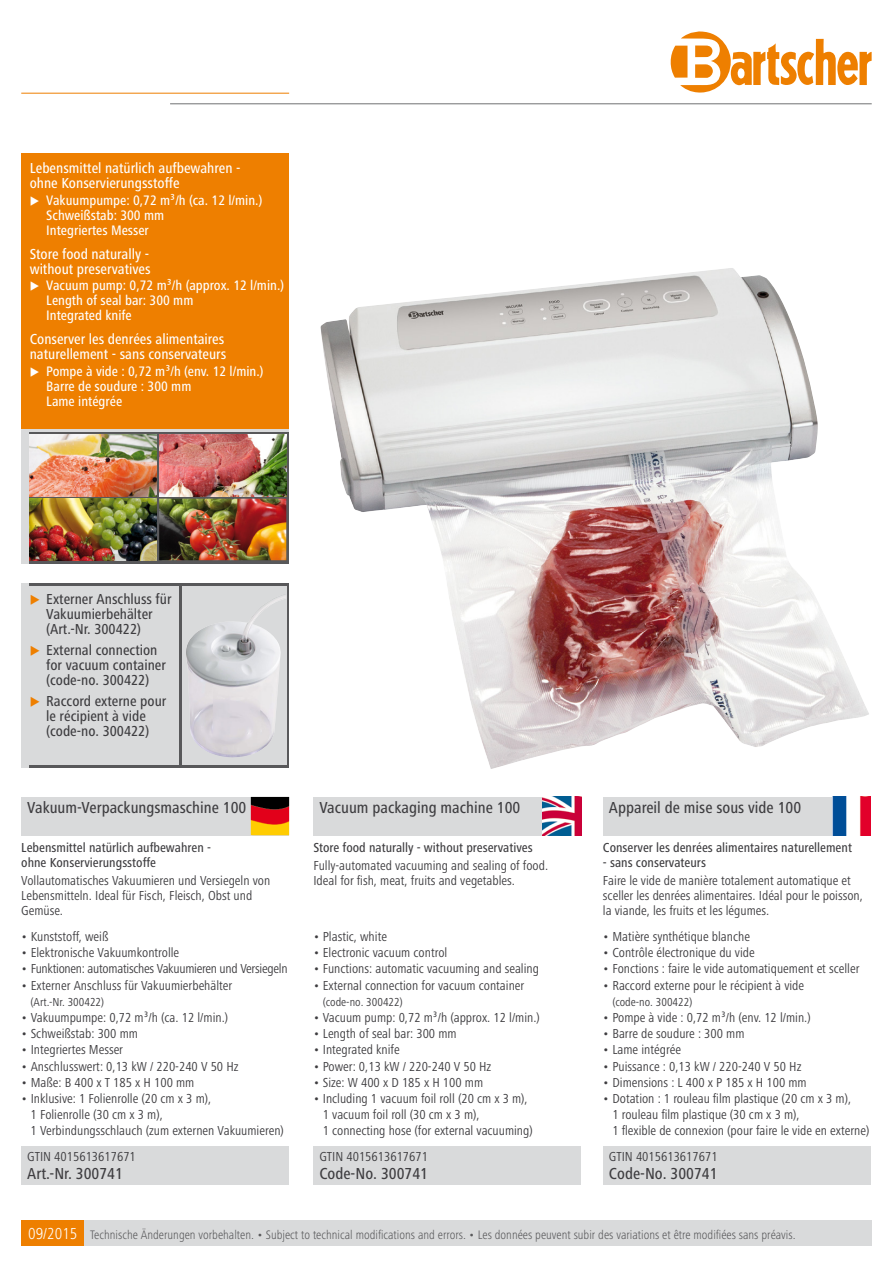
<style>
.page{position:relative;width:893px;height:1263px;background:#fff}
.page>*{position:absolute;margin:0;border:0;box-sizing:border-box;transform-origin:0 0}
.t1{font:500 condensed 16.5px "Frutiger Next LTW1 G";color:#3e3d40}
.t2{font:500 condensed 15px/15px "Frutiger Next LTW1 G";color:#3e3d40}
.t3{font:500 condensed 15px/15px "Frutiger Next LTW1 G";color:#fff}
.t4{font:500 condensed 14.25px/15px "Frutiger Next LTW1 G";color:#fff}
.t5{font:condensed 13.5px/16.2px "Frutiger Next LTW1 G";color:#3e3d40}
.t6{font:500 condensed 13.5px/15px "Frutiger Next LTW1 G";color:#3e3d40}
.t7{font:condensed 13.5px "Frutiger Next LTW1 G";letter-spacing:-.02em;color:#3e3d40}
.t8{font:300 condensed 12.75px "Frutiger Next LTW1 G";color:#58585a}
.t9{font:condensed 12px "Frutiger Next LTW1 G";color:#3e3d40}
.s1{color:#ee7f00}
.s2{font-size:16.5px;color:#fff}
</style>
<div class="page">
<div style="left:50px;top:1220px;width:822px;height:26px;background:#d9dadb"></div>
<hr style="left:21px;top:93px;width:268px;height:1px;background:#ee7f00">
<hr style="left:170px;top:103px;width:702px;height:1px;background:#707172">
<div style="left:21px;top:1220px;width:63px;height:26px;background:#ee7f00"></div>
<svg style="left:670px;top:31px;width:202px;height:62px"></svg>
<div style="left:21px;top:797px;width:268px;height:38px;background:#d9dadb"></div>
<div style="left:21px;top:1147px;width:268px;height:38px;background:#d9dadb"></div>
<div style="left:313px;top:797px;width:268px;height:38px;background:#d9dadb"></div>
<img style="left:543px;top:797px;width:38px;height:38px">
<div style="left:313px;top:1147px;width:268px;height:38px;background:#d9dadb"></div>
<div style="left:603px;top:797px;width:268px;height:38px;background:#d9dadb"></div>
<img style="left:833px;top:797px;width:38px;height:38px">
<div style="left:603px;top:1147px;width:268px;height:38px;background:#d9dadb"></div>
<img style="left:320px;top:268px;width:549px;height:501px">
<img style="left:251px;top:797px;width:38px;height:38px">
<svg style="left:30px;top:583px;width:259px;height:184px;background:#6d6d6f"></svg>
<div style="left:22px;top:586px;width:157px;height:178px;background:#d9dadb"></div>
<div style="left:182px;top:586px;width:104px;height:178px;background:#d9dadb"></div>
<img style="left:186px;top:596px;width:100px;height:162px">
<div style="left:21px;top:153px;width:268px;height:276px;background:#ee7f00"></div>
<img style="left:30px;top:432px;width:259px;height:131px">
<img style="left:30px;top:435px;width:127px;height:61px">
<img style="left:159px;top:435px;width:127px;height:61px">
<img style="left:30px;top:499px;width:127px;height:61px">
<img style="left:159px;top:499px;width:127px;height:61px">
<p class="t3" style="left:30px;top:161px;width:212px">Lebensmittel natürlich aufbewahren - ohne Konservierungsstoffe</p>
<p class="t4" style="left:46px;top:192px;width:218px;text-indent:-17px">◆ Vakuumpumpe: 0,72 m³/h (ca. 12 l/min.)<br>Schweißstab: 300 mm<br>Integriertes Messer</p>
<p class="t3" style="left:30px;top:246px;width:122px">Store food naturally - without preservatives</p>
<p class="t4" style="left:46px;top:278px;width:239px;text-indent:-17px">◆ Vacuum pump: 0,72 m³/h (approx. 12 l/min.)<br>Length of seal bar: 300 mm<br>Integrated knife</p>
<p class="t3" style="left:30px;top:332px;width:198px">Conserver les denrées alimentaires naturellement - sans conservateurs</p>
<p class="t4" style="left:46px;top:363px;width:219px;text-indent:-17px">◆ Pompe à vide : 0,72 m³/h (env. 12 l/min.)<br>Barre de soudure : 300 mm<br>Lame intégrée</p>
<p class="t2" style="left:46px;top:591px;width:127px;text-indent:-16px"><span class="s1">◆</span> Externer Anschluss für<br>Vakuumierbehälter (Art.-Nr. 300422)</p>
<p class="t2" style="left:46px;top:642px;width:121px;text-indent:-16px"><span class="s1">◆</span> External connection for vacuum container (code-no. 300422)</p>
<p class="t2" style="left:30px;top:693px;width:138px;text-align:center"><span class="s1">◆</span> Raccord externe pour le récipient à vide (code-no. 300422)</p>
<p class="t1" style="left:27px;top:798px;width:221px">Vakuum-Verpackungsmaschine 100</p>
<p class="t6" style="left:21px;top:840px;width:191px">Lebensmittel natürlich aufbewahren - ohne Konservierungsstoffe</p>
<p class="t5" style="left:21px;top:873px;width:251px;line-height:15px">Vollautomatisches Vakuumieren und Versiegeln von<br>Lebensmitteln. Ideal für Fisch, Fleisch, Obst und<br>Gemüse.</p>
<p class="t5" style="left:21px;top:928px;width:89px">• Kunststoff, weiß</p>
<p class="t5" style="left:21px;top:945px;width:160px">• Elektronische Vakuumkontrolle</p>
<p class="t7" style="left:21px;top:961px;width:268px">• Funktionen: automatisches Vakuumieren und Versiegeln</p>
<p class="t5" style="left:21px;top:977px;width:213px">• Externer Anschluss für Vakuumierbehälter</p>
<p class="t9" style="left:31px;top:995px;width:75px">(Art.-Nr. 300422)</p>
<p class="t5" style="left:21px;top:1009px;width:208px">• Vakuumpumpe: 0,72 m³/h (ca. 12 l/min.)</p>
<p class="t5" style="left:21px;top:1026px;width:118px">• Schweißstab: 300 mm</p>
<p class="t5" style="left:21px;top:1042px;width:103px">• Integriertes Messer</p>
<p class="t5" style="left:21px;top:1058px;width:219px">• Anschlusswert: 0,13 kW / 220-240 V 50 Hz</p>
<p class="t5" style="left:21px;top:1074px;width:175px">• Maße: B 400 x T 185 x H 100 mm</p>
<p class="t5" style="left:31px;top:1090px;width:255px;text-indent:-9px">• Inklusive: 1 Folienrolle (20 cm x 3 m),<br>1 Folienrolle (30 cm x 3 m),<br>1 Verbindungsschlauch (zum externen Vakuumieren)</p>
<p class="t5" style="left:27px;top:1149px;width:110px">GTIN 4015613617671</p>
<p class="t1" style="left:27px;top:1164px;width:97px">Art.-Nr. 300741</p>
<p class="t1" style="left:319px;top:798px;width:202px">Vacuum packaging machine 100</p>
<p class="t6" style="left:313px;top:840px;width:221px">Store food naturally - without preservatives</p>
<p class="t5" style="left:313px;top:858px;width:236px;line-height:15px">Fully-automated vacuuming and sealing of food.<br>Ideal for fish, meat, fruits and vegetables.</p>
<p class="t5" style="left:313px;top:928px;width:75px">• Plastic, white</p>
<p class="t5" style="left:313px;top:945px;width:135px">• Electronic vacuum control</p>
<p class="t5" style="left:313px;top:961px;width:227px">• Functions: automatic vacuuming and sealing</p>
<p class="t5" style="left:313px;top:977px;width:212px">• External connection for vacuum container</p>
<p class="t9" style="left:323px;top:995px;width:81px">(code-no. 300422)</p>
<p class="t5" style="left:313px;top:1009px;width:228px">• Vacuum pump: 0,72 m³/h (approx. 12 l/min.)</p>
<p class="t5" style="left:313px;top:1026px;width:145px">• Length of seal bar: 300 mm</p>
<p class="t5" style="left:313px;top:1042px;width:88px">• Integrated knife</p>
<p class="t5" style="left:313px;top:1058px;width:179px">• Power: 0,13 kW / 220-240 V 50 Hz</p>
<p class="t5" style="left:313px;top:1074px;width:171px">• Size: W 400 x D 185 x H 100 mm</p>
<p class="t5" style="left:323px;top:1090px;width:211px;text-indent:-9px">• Including 1 vacuum foil roll (20 cm x 3 m),<br>1 vacuum foil roll (30 cm x 3 m),<br>1 connecting hose (for external vacuuming)</p>
<p class="t5" style="left:319px;top:1149px;width:110px">GTIN 4015613617671</p>
<p class="t1" style="left:319px;top:1164px;width:110px">Code-No. 300741</p>
<p class="t1" style="left:609px;top:798px;width:194px">Appareil de mise sous vide 100</p>
<p class="t6" style="left:603px;top:840px;width:250px">Conserver les denrées alimentaires naturellement</p>
<p class="t6" style="left:603px;top:855px;width:105px">- sans conservateurs</p>
<p class="t5" style="left:603px;top:873px;width:261px;line-height:15px">Faire le vide de manière totalement automatique et sceller les denrées alimentaires. Idéal pour le poisson, la viande, les fruits et les légumes.</p>
<p class="t5" style="left:603px;top:928px;width:149px">• Matière synthétique blanche</p>
<p class="t5" style="left:603px;top:945px;width:153px">• Contrôle électronique du vide</p>
<p class="t5" style="left:603px;top:961px;width:258px">• Fonctions : faire le vide automatiquement et sceller</p>
<p class="t5" style="left:603px;top:977px;width:203px">• Raccord externe pour le récipient à vide</p>
<p class="t9" style="left:612px;top:995px;width:81px">(code-no. 300422)</p>
<p class="t5" style="left:603px;top:1009px;width:209px">• Pompe à vide : 0,72 m³/h (env. 12 l/min.)</p>
<p class="t5" style="left:603px;top:1026px;width:143px">• Barre de soudure : 300 mm</p>
<p class="t5" style="left:603px;top:1042px;width:80px">• Lame intégrée</p>
<p class="t5" style="left:603px;top:1058px;width:200px">• Puissance : 0,13 kW / 220-240 V 50 Hz</p>
<p class="t5" style="left:603px;top:1074px;width:205px">• Dimensions : L 400 x P 185 x H 100 mm</p>
<p class="t5" style="left:612px;top:1090px;width:259px;text-indent:-9px">• Dotation : 1 rouleau film plastique (20 cm x 3 m),<br>1 rouleau film plastique (30 cm x 3 m),<br>1 flexible de connexion (pour faire le vide en externe)</p>
<p class="t5" style="left:609px;top:1149px;width:110px">GTIN 4015613617671</p>
<p class="t1" style="left:609px;top:1164px;width:110px">Code-No. 300741</p>
<p class="t8" style="left:28px;top:1227px;width:769px"><span class="s2">09/2015</span> Technische Änderungen vorbehalten. • Subject to technical modifications and errors. • Les données peuvent subir des variations et être modifiées sans préavis.</p>
</div>
